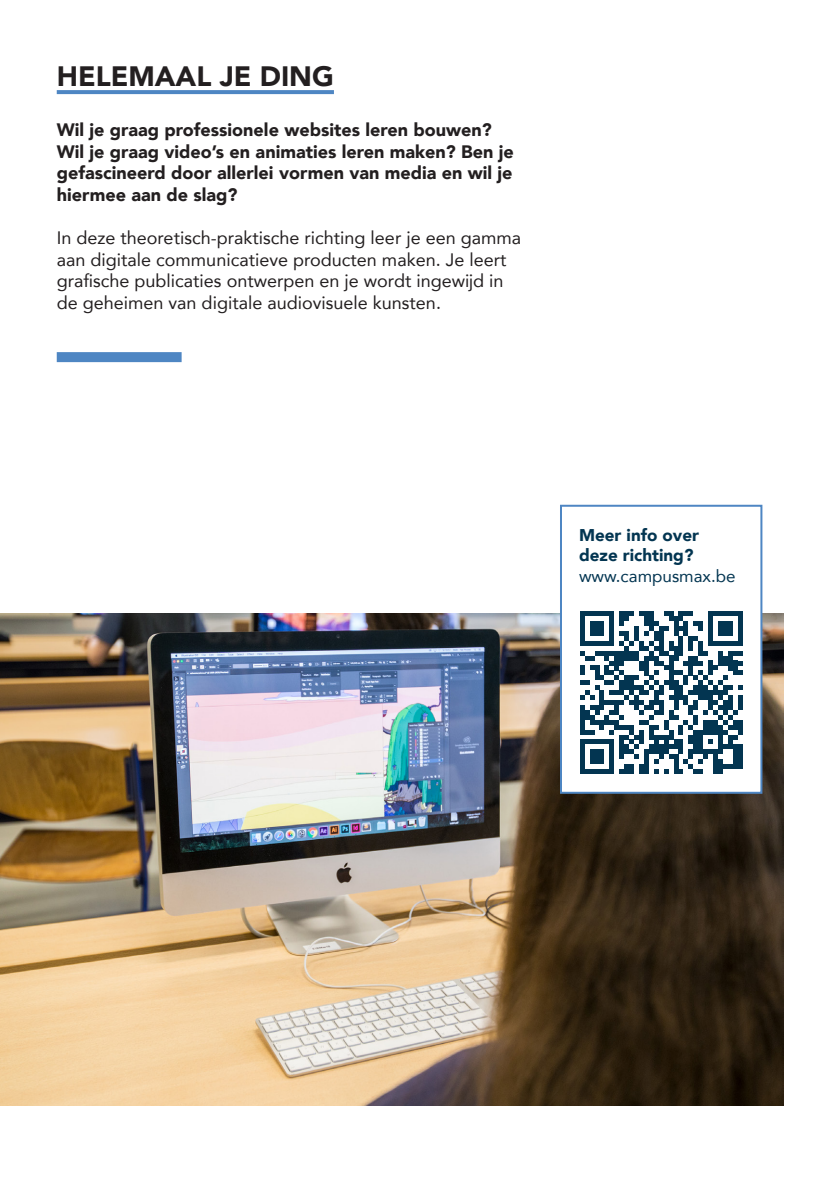
<style>
.page{position:relative;width:840px;height:1191px;background:#fff}
.page>*{position:absolute;margin:0;border:0;box-sizing:border-box;transform-origin:0 0}
.t1{font:900 28px "Avenir";color:#231f20}
.Broodtekst{font:18px/21.6px "Avenir";color:#231f20}
.Inleiding{font:900 18px/21.6px "Avenir";color:#231f20}
.t2{font:900 17px/20.4px "Avenir";color:#033551}
.t3{font:17px "Avenir";color:#033551}
</style>
<div class="page">
<img style="left:0;top:613px;width:782px;height:492px">
<svg style="left:57px;top:90px;width:277px;height:4px"></svg>
<div style="left:560px;top:506px;width:201px;height:286px;background:#fff"></div>
<div style="left:559px;top:505px;width:203px;height:288px;border:2px solid #4e86c3"></div>
<svg style="left:580px;top:611px;width:162px;height:163px"></svg>
<div style="left:57px;top:352px;width:124px;height:10px;background:#4e86c3"></div>
<h1 class="t1" style="left:57px;top:52px;width:278px">HELEMAAL JE DING</h1>
<p class="Inleiding" style="left:57px;top:119px;width:458px">Wil je graag professionele websites leren bouwen?<br>Wil je graag video’s en animaties leren maken? Ben je gefascineerd door allerlei vormen van media en wil je hiermee aan de slag?</p>
<p class="Broodtekst" style="left:57px;top:227px;width:465px">In deze theoretisch-praktische richting leer je een gamma aan digitale communicatieve producten maken. Je leert grafische publicaties ontwerpen en je wordt ingewijd in de geheimen van digitale audiovisuele kunsten.</p>
<p class="t2" style="left:578px;top:524px;width:121px">Meer info over deze richting?</p>
<p class="t3" style="left:578px;top:562px;width:158px">www.campusmax.be</p>
</div>
